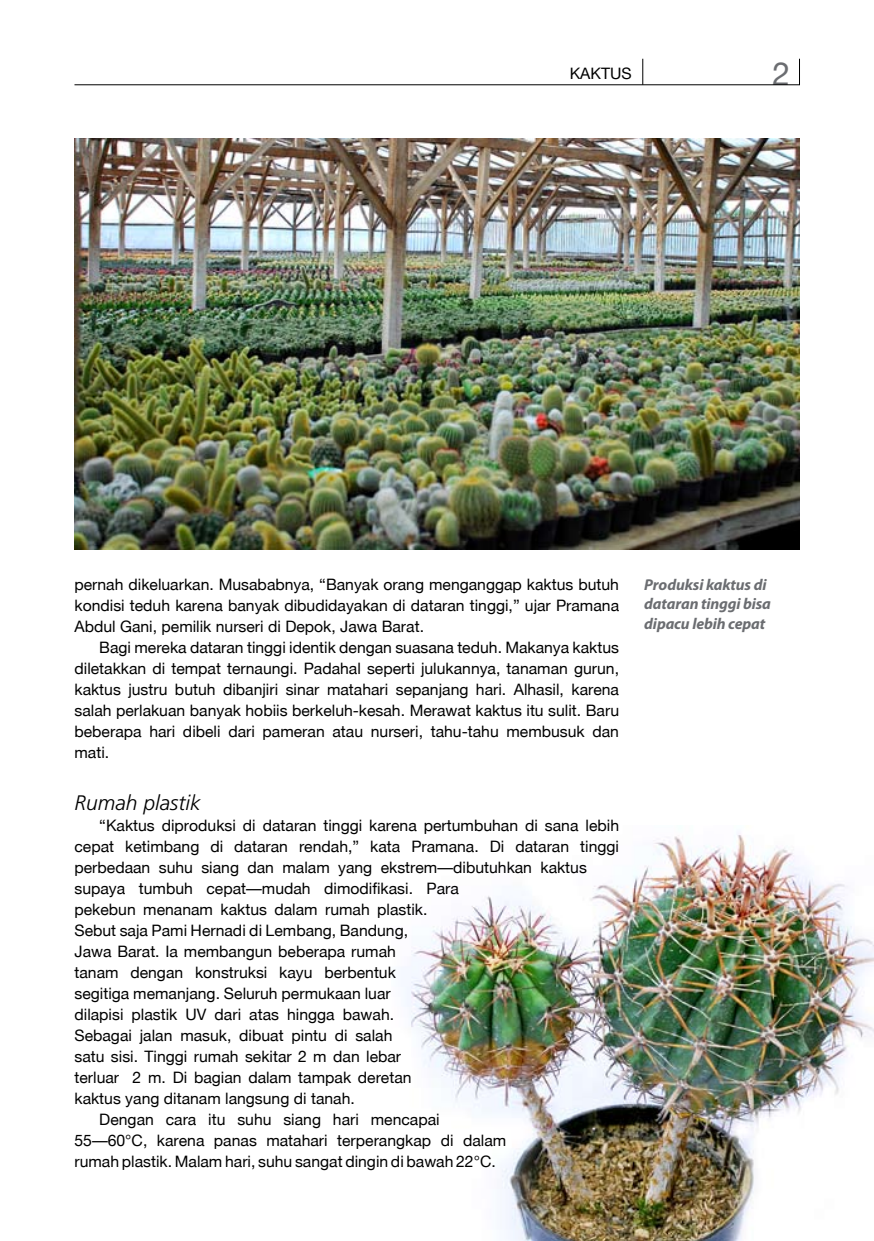
<style>
.page{position:relative;width:874px;height:1241px;background:#fff}
.page>*{position:absolute;margin:0;border:0;box-sizing:border-box;transform-origin:0 0}
.t1{font:31.5px "Helvetica Neue";color:#6b6d71}
.t2{font:italic 300 21px "Frutiger";color:#000}
.t3{font:15.75px/21px "Helvetica Neue";color:#000;text-align:justify}
.t4{font:italic 700 15.75px/19.2px "Myriad Pro";letter-spacing:-.01em;color:#6b6d71}
</style>
<div class="page">
<svg style="left:74px;top:58px;width:726px;height:28px"></svg>
<img style="left:405px;top:834px;width:468px;height:406px">
<img style="left:74px;top:139px;width:725px;height:410px">
<p class="t3" style="left:569px;top:63px;width:63px">KAKTUS</p>
<h1 class="t1" style="left:772px;top:54px;width:19px">2</h1>
<p class="t3" style="left:74px;top:573px;width:546px">pernah dikeluarkan. Musababnya, “Banyak orang menganggap kaktus butuh kondisi teduh karena banyak dibudidayakan di dataran tinggi,” ujar Pramana Abdul Gani, pemilik nurseri di Depok, Jawa Barat.</p>
<p class="t3" style="left:74px;top:636px;width:546px;text-indent:25px">Bagi mereka dataran tinggi identik dengan suasana teduh. Makanya kaktus diletakkan di tempat ternaungi. Padahal seperti julukannya, tanaman gurun, kaktus justru butuh dibanjiri sinar matahari sepanjang hari. Alhasil, karena salah perlakuan banyak hobiis berkeluh-kesah. Merawat kaktus itu sulit. Baru beberapa hari dibeli dari pameran atau nurseri, tahu-tahu membusuk dan mati.</p>
<h2 class="t2" style="left:74px;top:790px;width:128px">Rumah plastik</h2>
<p class="t3" style="left:99px;top:815px;width:521px">“Kaktus diproduksi di dataran tinggi karena pertumbuhan di sana lebih</p>
<p class="t3" style="left:74px;top:836px;width:545px">cepat ketimbang di dataran rendah,” kata Pramana. Di dataran tinggi</p>
<p class="t3" style="left:74px;top:857px;width:513px">perbedaan suhu siang dan malam yang ekstrem—dibutuhkan kaktus</p>
<p class="t3" style="left:74px;top:878px;width:386px">supaya tumbuh cepat—mudah dimodifikasi. Para</p>
<p class="t3" style="left:74px;top:899px;width:354px">pekebun menanam kaktus dalam rumah plastik.</p>
<p class="t3" style="left:74px;top:920px;width:335px">Sebut saja Pami Hernadi di Lembang, Bandung,</p>
<p class="t3" style="left:74px;top:941px;width:323px">Jawa Barat. Ia membangun beberapa rumah</p>
<p class="t3" style="left:74px;top:962px;width:323px">tanam dengan konstruksi kayu berbentuk</p>
<p class="t3" style="left:74px;top:983px;width:317px">segitiga memanjang. Seluruh permukaan luar</p>
<p class="t3" style="left:74px;top:1004px;width:321px">dilapisi plastik UV dari atas hingga bawah.</p>
<p class="t3" style="left:74px;top:1024px;width:319px">Sebagai jalan masuk, dibuat pintu di salah</p>
<p class="t3" style="left:74px;top:1045px;width:328px">satu sisi. Tinggi rumah sekitar 2 m dan lebar</p>
<p class="t3" style="left:74px;top:1066px;width:338px">terluar 2 m. Di bagian dalam tampak deretan</p>
<p class="t3" style="left:74px;top:1087px;width:282px">kaktus yang ditanam langsung di tanah.</p>
<p class="t3" style="left:99px;top:1108px;width:342px">Dengan cara itu suhu siang hari mencapai</p>
<p class="t3" style="left:74px;top:1129px;width:433px">55—60°C, karena panas matahari terperangkap di dalam</p>
<p class="t3" style="left:74px;top:1150px;width:422px">rumah plastik. Malam hari, suhu sangat dingin di bawah 22°C.</p>
<p class="t4" style="left:644px;top:575px;width:128px">Produksi kaktus di dataran tinggi bisa dipacu lebih cepat</p>
</div>
